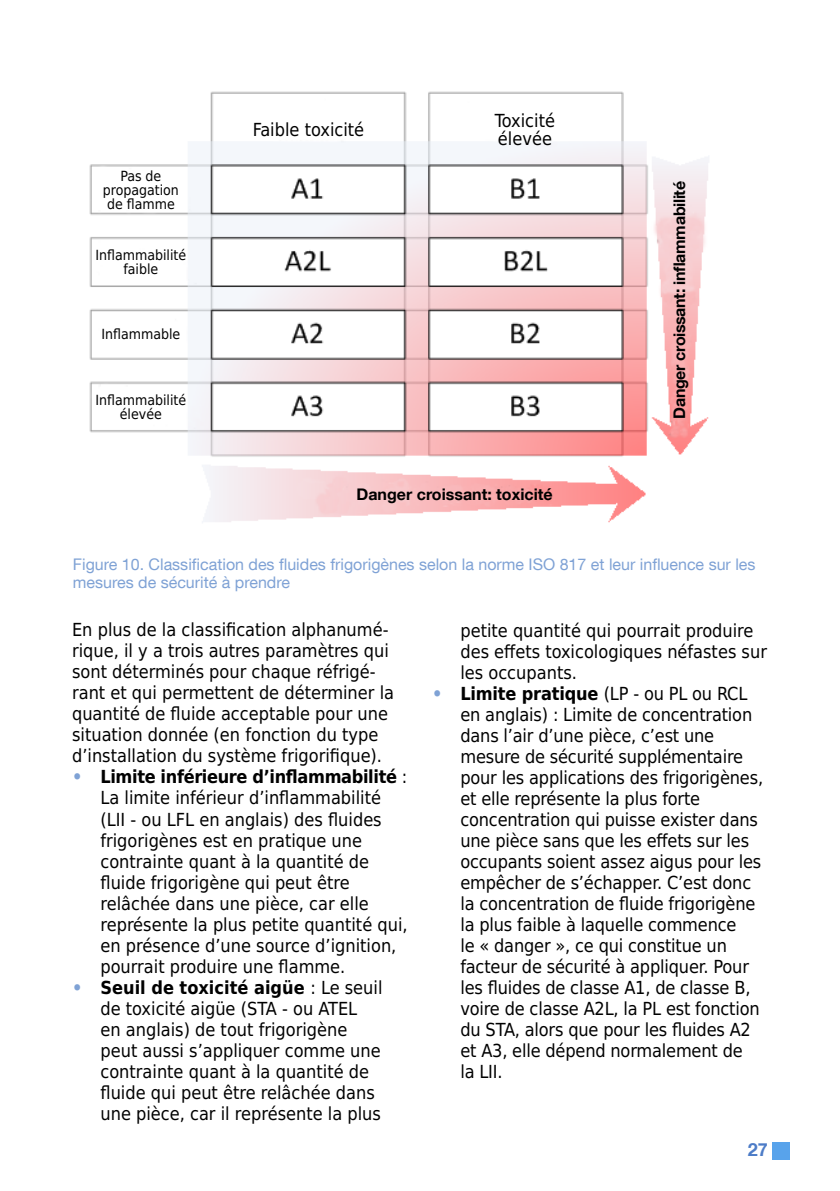
<style>
.page{position:relative;width:840px;height:1191px;background:#fff}
.page>*{position:absolute;margin:0;border:0;box-sizing:border-box;transform-origin:0 0}
.t1{font:18px/21px "DejaVu Sans Condensed";color:#000}
.t2{font:700 18px "Helvetica Neue LT Com";color:#4d7cc7}
.t3{font:16px/18px "Helvetica Neue LT Com";color:#7fa2d5}
.t4{font:700 16px "Helvetica Neue LT Com";letter-spacing:-.02em;color:#000}
.t5{font:700 16px "Helvetica Neue LT Com";color:#000}
.t6{font:14px/14px "DejaVu Sans Condensed";color:#000;text-align:center}
.s1{font-weight:700;color:#7fa2d5}
.s2{font-weight:700}
</style>
<div class="page">
<img style="left:89px;top:91px;width:620px;height:432px">
<div style="left:772px;top:1142px;width:17px;height:17px;background:#58a3eb"></div>
<p class="t6" style="left:103px;top:168px;width:78px">Pas de propagation de flamme</p>
<p class="t6" style="left:95px;top:248px;width:92px">Inflammabilité faible</p>
<p class="t6" style="left:101px;top:327px;width:80px">Inflammable</p>
<p class="t6" style="left:95px;top:392px;width:92px">Inflammabilité élevée</p>
<p class="t1" style="left:252px;top:119px;width:113px">Faible toxicité</p>
<p class="t1" style="left:494px;top:111px;width:61px;line-height:18px">Toxicité élevée</p>
<p class="t5" style="left:356px;top:484px;width:197px">Danger croissant: toxicité</p>
<p class="t4" style="left:669px;top:419px;width:239px;rotate:-90deg">Danger croissant: inflammabilité</p>
<p class="t3" style="left:73px;top:554px;width:683px">Figure 10. Classification des fluides frigorigènes selon la norme ISO 817 et leur influence sur les mesures de sécurité à prendre</p>
<p class="t1" style="left:72px;top:619px;width:323px">En plus de la classification alphanumé&shy;rique, il y a trois autres paramètres qui sont déterminés pour chaque réfrigé&shy;rant et qui permettent de déterminer la quantité de fluide acceptable pour une situation donnée (en fonction du type d’installation du système frigorifique).</p>
<p class="t1" style="left:100px;top:766px;width:308px;text-indent:-28px"><span class="s1">•</span> <span class="s2">Limite inférieure d’inflammabilité</span> :<br>La limite inférieur d’inflammabilité (LII - ou LFL en anglais) des fluides frigorigènes est en pratique une contrainte quant à la quantité de fluide frigorigène qui peut être relâchée dans une pièce, car elle représente la plus petite quantité qui, en présence d’une source d’ignition, pourrait produire une flamme.</p>
<p class="t1" style="left:100px;top:976px;width:283px;text-indent:-28px"><span class="s1">•</span> <span class="s2">Seuil de toxicité aigüe</span> : Le seuil de toxicité aigüe (STA - ou ATEL<br>en anglais) de tout frigorigène peut aussi s’appliquer comme une contrainte quant à la quantité de fluide qui peut être relâchée dans une pièce, car il représente la plus</p>
<p class="t1" style="left:460px;top:619px;width:308px">petite quantité qui pourrait produire des effets toxicologiques néfastes sur les occupants.</p>
<p class="t1" style="left:460px;top:682px;width:304px;text-indent:-28px"><span class="s1">•</span> <span class="s2">Limite pratique</span> (LP - ou PL ou RCL en anglais) : Limite de concentration dans l’air d’une pièce, c’est une mesure de sécurité supplémentaire pour les applications des frigorigènes, et elle représente la plus forte concentration qui puisse exister dans une pièce sans que les effets sur les occupants soient assez aigus pour les empêcher de s’échapper. C’est donc la concentration de fluide frigorigène la plus faible à laquelle commence<br>le « danger », ce qui constitue un facteur de sécurité à appliquer. Pour les fluides de classe A1, de classe B, voire de classe A2L, la PL est fonction du STA, alors que pour les fluides A2 et A3, elle dépend normalement de<br>la LII.</p>
<p class="t2" style="left:747px;top:1137px;width:22px">27</p>
</div>
